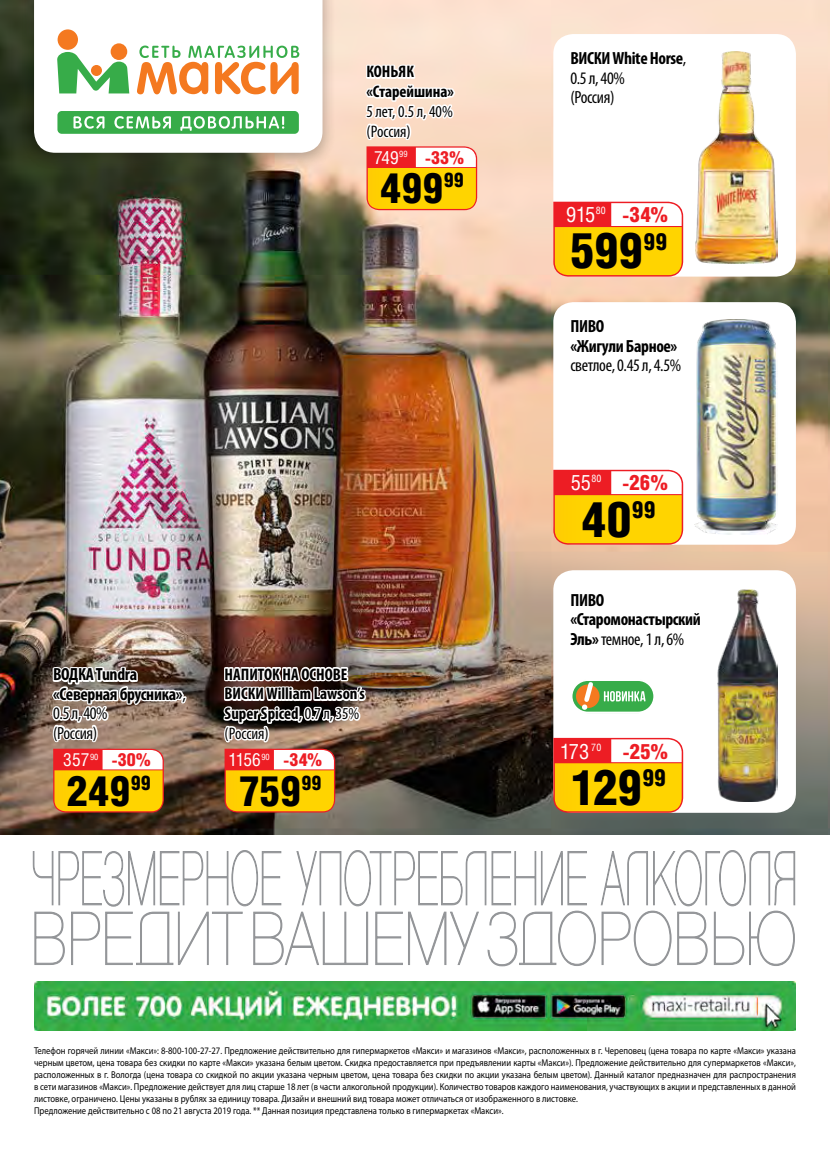
<style>
.page{position:relative;width:830px;height:1149px;background:#fff}
.page>*{position:absolute;margin:0;border:0;box-sizing:border-box;transform-origin:0 0}
.t1{font:900 49.35px "Helios Cond";letter-spacing:-.005em;color:#000}
.t2{font:900 42px "Helios Cond";color:#000}
.t3{font:900 21.15px "Helios Cond";color:#ed1d24}
.t4{font:900 18px "Helios Cond";color:#ed1d24}
.t5{font:18px "Helios Cond";color:#fff}
.t6{font:700 condensed 17.55px/19.4px "Myriad Pro";letter-spacing:-.02em;color:#000}
.t7{font:condensed 17.55px/19.4px "Myriad Pro";letter-spacing:-.02em;color:#000}
.t8{font:700 condensed 16.65px/19.6px "Myriad Pro";color:#000}
.t9{font:condensed 16.65px/19.6px "Myriad Pro";color:#000}
.t10{font:9.9px/12px "Myriad Pro";color:#000;scale:.87 1}
.s1{font-weight:700}
.s2{font-weight:400;color:#fff}
.s3{font-weight:400}
.s4{font-weight:900;color:#ed1d24}
</style>
<div class="page">
<img style="left:0;top:0;width:829px;height:833px">
<div style="left:553px;top:34px;width:242px;height:242px;background:#fff;border-radius:20px"></div>
<div style="left:553px;top:302px;width:242px;height:242px;background:#fff;border-radius:20px"></div>
<div style="left:553px;top:570px;width:242px;height:242px;background:#fff;border-radius:20px"></div>
<svg style="left:35px;top:910px;width:759px;height:55px"></svg>
<svg style="left:33px;top:850px;width:761px;height:56px"></svg>
<div style="left:20px;top:0;width:316px;height:171px;background:#000;opacity:.3"></div>
<svg style="left:34px;top:0;width:288px;height:153px"></svg>
<div style="left:58px;top:29px;width:20px;height:21px;background:#f47920;border-radius:50%"></div>
<div style="left:111px;top:43px;width:16px;height:17px;background:#f47920;border-radius:50%"></div>
<svg style="left:137px;top:46px;width:162px;height:48px"></svg>
<svg style="left:57px;top:52px;width:72px;height:41px"></svg>
<div style="left:57px;top:111px;width:242px;height:23px;background:#37ac49;border-radius:4px"></div>
<svg style="left:73px;top:116px;width:31px;height:13px"></svg>
<svg style="left:114px;top:116px;width:57px;height:13px"></svg>
<svg style="left:180px;top:116px;width:104px;height:15px"></svg>
<img style="left:34px;top:981px;width:761px;height:48px">
<img style="left:695px;top:51px;width:82px;height:213px">
<img style="left:694px;top:319px;width:83px;height:215px">
<img style="left:717px;top:589px;width:60px;height:212px">
<svg style="left:553px;top:202px;width:129px;height:74px"></svg>
<svg style="left:553px;top:737px;width:129px;height:75px"></svg>
<svg style="left:553px;top:469px;width:129px;height:75px"></svg>
<img style="left:50px;top:625px;width:139px;height:187px">
<svg style="left:363px;top:55px;width:114px;height:155px"></svg>
<svg style="left:572px;top:681px;width:82px;height:31px"></svg>
<img style="left:221px;top:626px;width:146px;height:186px">
<h3 class="t8" style="left:366px;top:62px;width:89px">КОНЬЯК «Старейшина»</h3>
<h3 class="t9" style="left:366px;top:101px;width:88px">5 лет, 0.5 л, 40% (Россия)</h3>
<h3 class="t7" style="left:570px;top:49px;width:117px"><span class="s1">ВИСКИ White Horse</span>,<br>0.5 л, 40%<br>(Россия)</h3>
<h3 class="t4" style="left:374px;top:147px;width:91px"><span class="s2">749</span><sup>99</sup> -33%</h3>
<h2 class="t2" style="left:380px;top:164px;width:85px">499<sup>99</sup></h2>
<h3 class="t3" style="left:566px;top:203px;width:103px"><span class="s2">915</span><sup>80</sup> -34%</h3>
<h1 class="t1" style="left:569px;top:222px;width:99px">599<sup>99</sup></h1>
<h3 class="t6" style="left:570px;top:316px;width:108px">ПИВО<br>«Жигули Барное»</h3>
<h3 class="t7" style="left:570px;top:355px;width:112px">светлое, 0.45 л, 4.5%</h3>
<h3 class="t3" style="left:570px;top:470px;width:98px"><span class="s2">55</span><sup>80</sup> -26%</h3>
<h1 class="t1" style="left:581px;top:490px;width:75px">40<sup>99</sup></h1>
<h3 class="t6" style="left:570px;top:589px;width:132px">ПИВО «Старомонастырский<br>Эль» <span class="s3">темное, 1 л, 6%</span></h3>
<h3 class="t6" style="left:53px;top:664px;width:134px">ВОДКА Tundra «Северная брусника»<span class="s3">,<br>0.5 л, 40%<br>(Россия)</span></h3>
<h3 class="t8" style="left:224px;top:663px;width:142px">НАПИТОК НА ОСНОВЕ<br>ВИСКИ William Lawson’s<br>Super Spiced<span class="s3">, 0.7 л, 35% (Россия)</span></h3>
<h3 class="t4" style="left:63px;top:749px;width:89px"><span class="s2">357</span><sup>90</sup> -30%</h3>
<h3 class="t5" style="left:228px;top:748px;width:95px">1156<sup>90</sup> <span class="s4">-34%</span></h3>
<h3 class="t3" style="left:559px;top:738px;width:109px"><span class="s2">173</span> <sup>70</sup> -25%</h3>
<h2 class="t2" style="left:67px;top:766px;width:86px">249<sup>99</sup></h2>
<h2 class="t2" style="left:238px;top:766px;width:84px">759<sup>99</sup></h2>
<h1 class="t1" style="left:570px;top:758px;width:97px">129<sup>99</sup></h1>
<p class="t10" style="left:34px;top:1044px;width:876px">Телефон горячей линии «Макси»: 8-800-100-27-27. Предложение действительно для гипермаркетов «Макси» и магазинов «Макси», расположенных в г. Череповец (цена товара по карте «Макси» указана черным цветом, цена товара без скидки по карте «Макси» указана белым цветом. Скидка предоставляется при предъявлении карты «Макси»). Предложение действительно для супермаркетов «Макси», расположенных в г. Вологда (цена товара со скидкой по акции указана черным цветом, цена товара без скидки по акции указана белым цветом). Данный каталог предназначен для распространения в сети магазинов «Макси». Предложение действует для лиц старше 18 лет (в части алкогольной продукции). Количество товаров каждого наименования, участвующих в акции и представленных в данной листовке, ограничено. Цены указаны в рублях за единицу товара. Дизайн и внешний вид товара может отличаться от изображенного в листовке.<br>Предложение действительно с 08 по 21 августа 2019 года. ** Данная позиция представлена только в гипермаркетах «Макси».</p>
</div>
